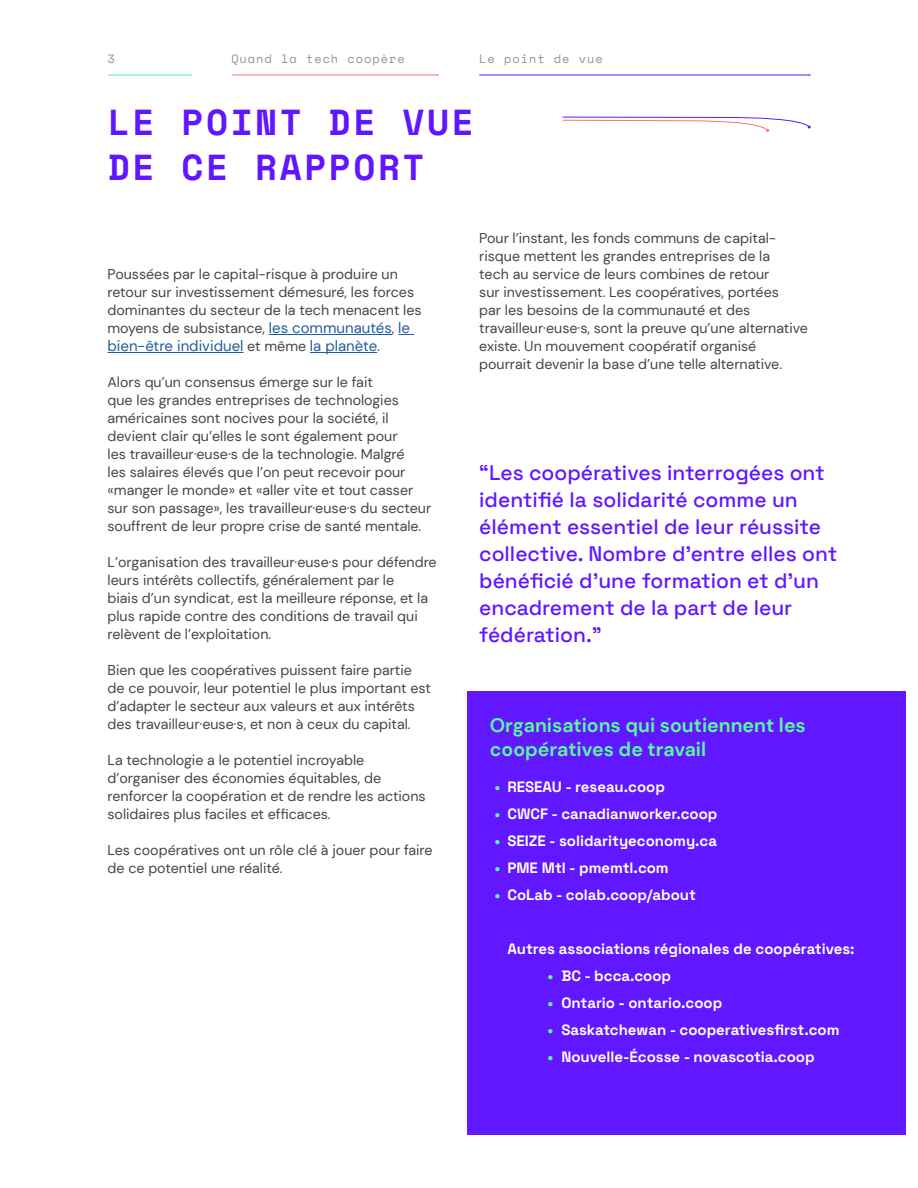
<style>
.page{position:relative;width:918px;height:1188px;background:#fff}
.page>*{position:absolute;margin:0;border:0;box-sizing:border-box;transform-origin:0 0}
.t1{font:700 36px/45px "Space Mono";letter-spacing:.07em;color:#6017ff}
.t2{font:300 21px/27px "Space Grotesk";color:#6117ff}
.t3{font:700 19.5px/23.4px "DM Sans";color:#5cf5a1}
.t4{font:300 15px/27px "Space Grotesk";color:#fff}
.t5{font:15px "DM Sans";color:#215e9e}
.t6{font:300 15px/27px "Space Grotesk";color:#5cf5a1;text-align:justify}
.t7{font:14.25px/18px "DM Sans";color:#454545}
.t8{font:12px "Space Mono";letter-spacing:.08em;color:#949392}
.s1{font-size:15px;color:#215e9e}
.s2{font-size:14.25px;color:#454545}
</style>
<div class="page">
<hr style="left:108px;top:75px;width:83px;height:1px;background:#5cf5a1">
<hr style="left:232px;top:75px;width:206px;height:1px;background:#ff6e6e">
<hr style="left:479px;top:75px;width:331px;height:1px;background:#6017ff">
<hr style="left:269px;top:334px;width:123px;height:1px;background:#215e9e">
<svg style="left:398px;top:334px;width:16px;height:1px"></svg>
<hr style="left:108px;top:352px;width:136px;height:1px;background:#215e9e">
<hr style="left:310px;top:352px;width:67px;height:1px;background:#215e9e">
<div style="left:467px;top:691px;width:439px;height:444px;background:#6117ff"></div>
<svg style="left:562px;top:116px;width:249px;height:16px"></svg>
<p class="t8" style="left:108px;top:50px;width:9px">3</p>
<p class="t8" style="left:231px;top:50px;width:175px">Quand la tech coopère</p>
<p class="t8" style="left:479px;top:50px;width:125px">Le point de vue</p>
<h1 class="t1" style="left:108px;top:98px;width:367px">LE POINT DE VUE<br>DE CE RAPPORT</h1>
<p class="t7" style="left:108px;top:265px;width:316px">Poussées par le capital-risque à produire un retour sur investissement démesuré, les forces dominantes du secteur de la tech menacent les moyens de subsistance, <span class="s1">les communautés</span>, <span class="s1">le</span></p>
<p class="t5" style="left:108px;top:336px;width:274px">bien-être individuel <span class="s2">et même</span> la planète<span class="s2">.</span></p>
<p class="t7" style="left:108px;top:373px;width:325px">Alors qu’un consensus émerge sur le fait<br>que les grandes entreprises de technologies américaines sont nocives pour la société, il devient clair qu’elles le sont également pour<br>les travailleur·euse·s de la technologie. Malgré<br>les salaires élevés que l’on peut recevoir pour «manger le monde» et «aller vite et tout casser sur son passage», les travailleur·euse·s du secteur souffrent de leur propre crise de santé mentale.</p>
<p class="t7" style="left:108px;top:553px;width:331px">L’organisation des travailleur·euse·s pour défendre leurs intérêts collectifs, généralement par le<br>biais d’un syndicat, est la meilleure réponse, et la plus rapide contre des conditions de travail qui relèvent de l’exploitation.</p>
<p class="t7" style="left:108px;top:661px;width:325px">Bien que les coopératives puissent faire partie de ce pouvoir, leur potentiel le plus important est d’adapter le secteur aux valeurs et aux intérêts des travailleur·euse·s, et non à ceux du capital.</p>
<p class="t7" style="left:108px;top:751px;width:320px">La technologie a le potentiel incroyable d’organiser des économies équitables, de renforcer la coopération et de rendre les actions solidaires plus faciles et efficaces.</p>
<p class="t7" style="left:108px;top:841px;width:327px">Les coopératives ont un rôle clé à jouer pour faire de ce potentiel une réalité.</p>
<p class="t7" style="left:479px;top:229px;width:330px">Pour l’instant, les fonds communs de capital&shy;risque mettent les grandes entreprises de la<br>tech au service de leurs combines de retour<br>sur investissement. Les coopératives, portées<br>par les besoins de la communauté et des travailleur·euse·s, sont la preuve qu’une alternative existe. Un mouvement coopératif organisé pourrait devenir la base d’une telle alternative.</p>
<h2 class="t2" style="left:479px;top:458px;width:360px">“Les coopératives interrogées ont identifié la solidarité comme un élément essentiel de leur réussite collective. Nombre d’entre elles ont bénéficié d’une formation et d’un encadrement de la part de leur fédération.”</h2>
<h3 class="t3" style="left:490px;top:714px;width:318px">Organisations qui soutiennent les coopératives de travail</h3>
<p class="t6" style="left:495px;top:772px;width:7px">• • • • •</p>
<p class="t4" style="left:507px;top:772px;width:212px">RESEAU - reseau.coop<br>CWCF - canadianworker.coop<br>SEIZE - solidarityeconomy.ca<br>PME Mtl - pmemtl.com<br>CoLab - colab.coop/about</p>
<p class="t4" style="left:561px;top:934px;width:295px;text-indent:-54px">Autres associations régionales de coopératives:<br>BC - bcca.coop<br>Ontario - ontario.coop<br>Saskatchewan - cooperativesfirst.com Nouvelle-Écosse - novascotia.coop</p>
<p class="t6" style="left:548px;top:961px;width:7px">• • • •</p>
</div>
